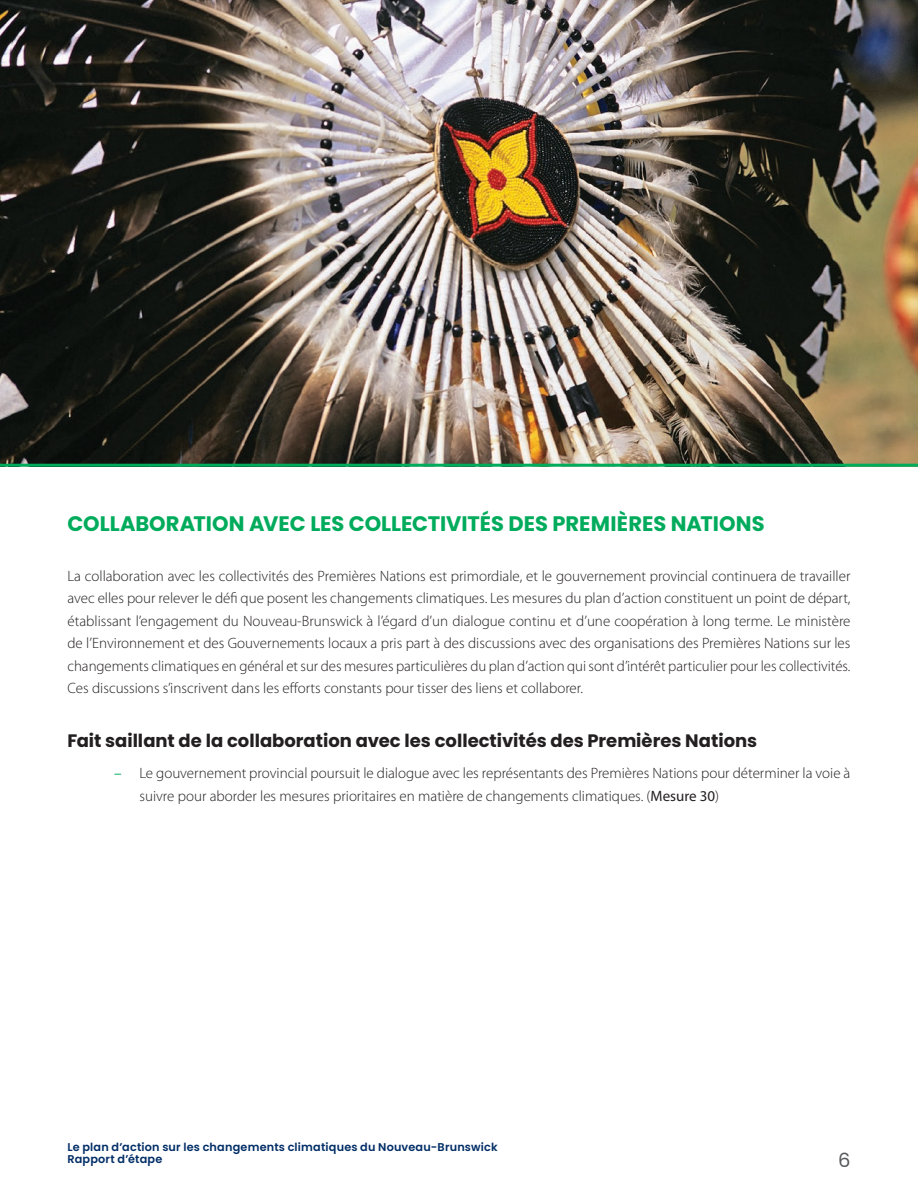
<style>
.page{position:relative;width:918px;height:1188px;background:#fff}
.page>*{position:absolute;margin:0;border:0;box-sizing:border-box;transform-origin:0 0}
.t1{font:700 21px "Poppins";letter-spacing:-.005em;color:#00ab5c}
.t2{font:19.5px "Poppins";color:#57585a}
.t3{font:700 18px "Poppins";color:#231f20}
.t4{font:300 15px/22.5px "Myriad Pro";color:#231f20;text-align:justify}
.t5{font:600 11.25px/12px "Poppins";letter-spacing:.015em;color:#002d66}
.s1{font-weight:400;color:#00ab5c}
.s2{font-weight:400}
</style>
<div class="page">
<img style="left:0;top:0;width:918px;height:464px">
<hr style="left:0;top:464px;width:918px;height:3px;background:#00ab5c">
<h1 class="t1" style="left:68px;top:512px;width:699px">COLLABORATION AVEC LES COLLECTIVITÉS DES PREMIÈRES NATIONS</h1>
<p class="t4" style="left:68px;top:565px;width:785px">La collaboration avec les collectivités des Premières Nations est primordiale, et le gouvernement provincial continuera de travailler avec elles pour relever le défi que posent les changements climatiques. Les mesures du plan d’action constituent un point de départ, établissant l’engagement du Nouveau-Brunswick à l’égard d’un dialogue continu et d’une coopération à long terme. Le ministère de l’Environnement et des Gouvernements locaux a pris part à des discussions avec des organisations des Premières Nations sur les changements climatiques en général et sur des mesures particulières du plan d’action qui sont d’intérêt particulier pour les collectivités.<br>Ces discussions s’inscrivent dans les efforts constants pour tisser des liens et collaborer.</p>
<p class="t3" style="left:68px;top:730px;width:691px">Fait saillant de la collaboration avec les collectivités des Premières Nations</p>
<p class="t4" style="left:140px;top:762px;width:712px;text-indent:-26px"><span class="s1">–</span> Le gouvernement provincial poursuit le dialogue avec les représentants des Premières Nations pour déterminer la voie à suivre pour aborder les mesures prioritaires en matière de changements climatiques. (<span class="s2">Mesure 30</span>)</p>
<p class="t5" style="left:68px;top:1142px;width:432px">Le plan d’action sur les changements climatiques du Nouveau-Brunswick<br>Rapport d’étape</p>
<h2 class="t2" style="left:838px;top:1149px;width:14px">6</h2>
</div>
